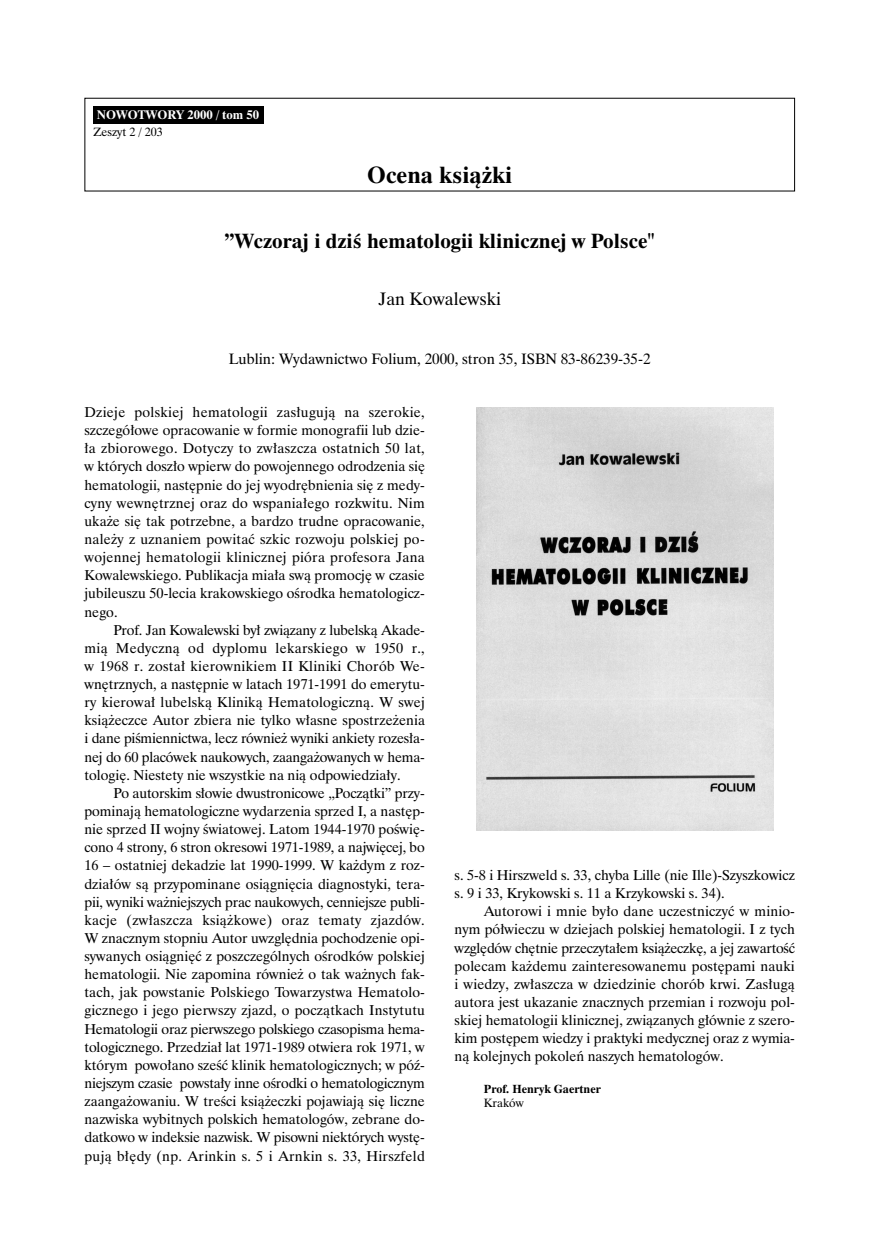
<style>
.page{position:relative;width:893px;height:1254px;background:#fff}
.page>*{position:absolute;margin:0;border:0;box-sizing:border-box;transform-origin:0 0}
.t1{font:700 24px "Dutch 801 PL";color:#000}
.t2{font:700 21px "Dutch 801 PL";color:#000}
.t3{font:18px "Dutch 801 PL";color:#000}
.t4{font:15px "Dutch 801 PL";color:#000}
.t5{font:14.25px/18.1px "Dutch 801 PL";color:#000;text-align:justify}
.t6{font:700 12.75px "Dutch 801 PL";color:#fff}
.t7{font:700 12px "Dutch 801 PL";color:#000}
.t8{font:12px "Dutch 801 PL";color:#000}
</style>
<div class="page">
<div style="left:93px;top:106px;width:170px;height:17px;background:#000"></div>
<img style="left:476px;top:408px;width:297px;height:423px">
<p class="t6" style="left:97px;top:110px;width:164px">NOWOTWORY 2000 / tom 50</p>
<p class="t8" style="left:93px;top:128px;width:71px">Zeszyt 2 / 203</p>
<h1 class="t1" style="left:367px;top:166px;width:146px">Ocena ksià˝ki</h1>
<h2 class="t2" style="left:225px;top:233px;width:431px">”Wczoraj i dziÊ hematologii klinicznej w Polsce"</h2>
<p class="t3" style="left:378px;top:293px;width:124px">Jan Kowalewski</p>
<p class="t4" style="left:229px;top:354px;width:423px">Lublin: Wydawnictwo Folium, 2000, stron 35, ISBN 83-86239-35-2</p>
<p class="t5" style="left:84px;top:405px;width:342px">Dzieje polskiej hematologii zas∏ugujà na szerokie, szczegó∏owe opracowanie w formie monografii lub dzie-∏a zbiorowego. Dotyczy to zw∏aszcza ostatnich 50 lat, w których dosz∏o wpierw do powojennego odrodzenia si´ hematologii, nast´pnie do jej wyodr´bnienia si´ z medy&shy;cyny wewn´trznej oraz do wspania∏ego rozkwitu. Nim uka˝e si´ tak potrzebne, a bardzo trudne opracowanie, nale˝y z uznaniem powitaç szkic rozwoju polskiej po&shy;wojennej hematologii klinicznej pióra profesora Jana Kowalewskiego. Publikacja mia∏a swà promocj´ w czasie jubileuszu 50-lecia krakowskiego oÊrodka hematologicz&shy;nego.</p>
<p class="t5" style="left:84px;top:622px;width:342px;text-indent:29px">Prof. Jan Kowalewski by∏ zwiàzany z lubelskà Akade&shy;mià Medycznà od dyplomu lekarskiego w 1950 r., w 1968 r. zosta∏ kierownikiem II Kliniki Chorób We&shy;wn´trznych, a nast´pnie w latach 1971-1991 do emerytu&shy;ry kierowa∏ lubelskà Klinikà Hematologicznà. W swej ksià˝eczce Autor zbiera nie tylko w∏asne spostrze˝enia i dane piÊmiennictwa, lecz równie˝ wyniki ankiety rozes∏a&shy;nej do 60 placówek naukowych, zaanga˝owanych w hema&shy;tologi´. Niestety nie wszystkie na nià odpowiedzia∏y.</p>
<p class="t5" style="left:84px;top:785px;width:342px;text-indent:29px">Po autorskim s∏owie dwustronicowe „Poczàtki” przy&shy;pominajà hematologiczne wydarzenia sprzed I, a nast´p&shy;nie sprzed II wojny Êwiatowej. Latom 1944-1970 poÊwi´- cono 4 strony, 6 stron okresowi 1971-1989, a najwi´cej, bo 16 – ostatniej dekadzie lat 1990-1999. W ka˝dym z roz&shy;dzia∏ów sà przypominane osiàgni´cia diagnostyki, tera&shy;pii, wyniki wa˝niejszych prac naukowych, cenniejsze publi&shy;kacje (zw∏aszcza ksià˝kowe) oraz tematy zjazdów.<br>W znacznym stopniu Autor uwzgl´dnia pochodzenie opi&shy;sywanych osiàgni´ç z poszczególnych oÊrodków polskiej hematologii. Nie zapomina równie˝ o tak wa˝nych fak&shy;tach, jak powstanie Polskiego Towarzystwa Hematolo&shy;gicznego i jego pierwszy zjazd, o poczàtkach Instytutu Hematologii oraz pierwszego polskiego czasopisma hema&shy;tologicznego. Przedzia∏ lat 1971-1989 otwiera rok 1971, w którym powo∏ano szeÊç klinik hematologicznych; w póê&shy;niejszym czasie powsta∏y inne oÊrodki o hematologicznym zaanga˝owaniu. W treÊci ksià˝eczki pojawiajà si´ liczne nazwiska wybitnych polskich hematologów, zebrane do&shy;datkowo w indeksie nazwisk. W pisowni niektórych wyst´- pujà b∏´dy (np. Arinkin s. 5 i Arnkin s. 33, Hirszfeld</p>
<p class="t5" style="left:454px;top:868px;width:342px">s. 5-8 i Hirszweld s. 33, chyba Lille (nie Ille)-Szyszkowicz s. 9 i 33, Krykowski s. 11 a Krzykowski s. 34).</p>
<p class="t5" style="left:454px;top:904px;width:342px;text-indent:29px">Autorowi i mnie by∏o dane uczestniczyç w minio&shy;nym pó∏wieczu w dziejach polskiej hematologii. I z tych wzgl´dów ch´tnie przeczyta∏em ksià˝eczk´, a jej zawartoÊç polecam ka˝demu zainteresowanemu post´pami nauki i wiedzy, zw∏aszcza w dziedzinie chorób krwi. Zas∏ugà autora jest ukazanie znacznych przemian i rozwoju pol&shy;skiej hematologii klinicznej, zwiàzanych g∏ównie z szero&shy;kim post´pem wiedzy i praktyki medycznej oraz z wymia&shy;nà kolejnych pokoleƒ naszych hematologów.</p>
<p class="t7" style="left:483px;top:1084px;width:119px">Prof. Henryk Gaertner</p>
<p class="t8" style="left:483px;top:1098px;width:42px">Kraków</p>
</div>
